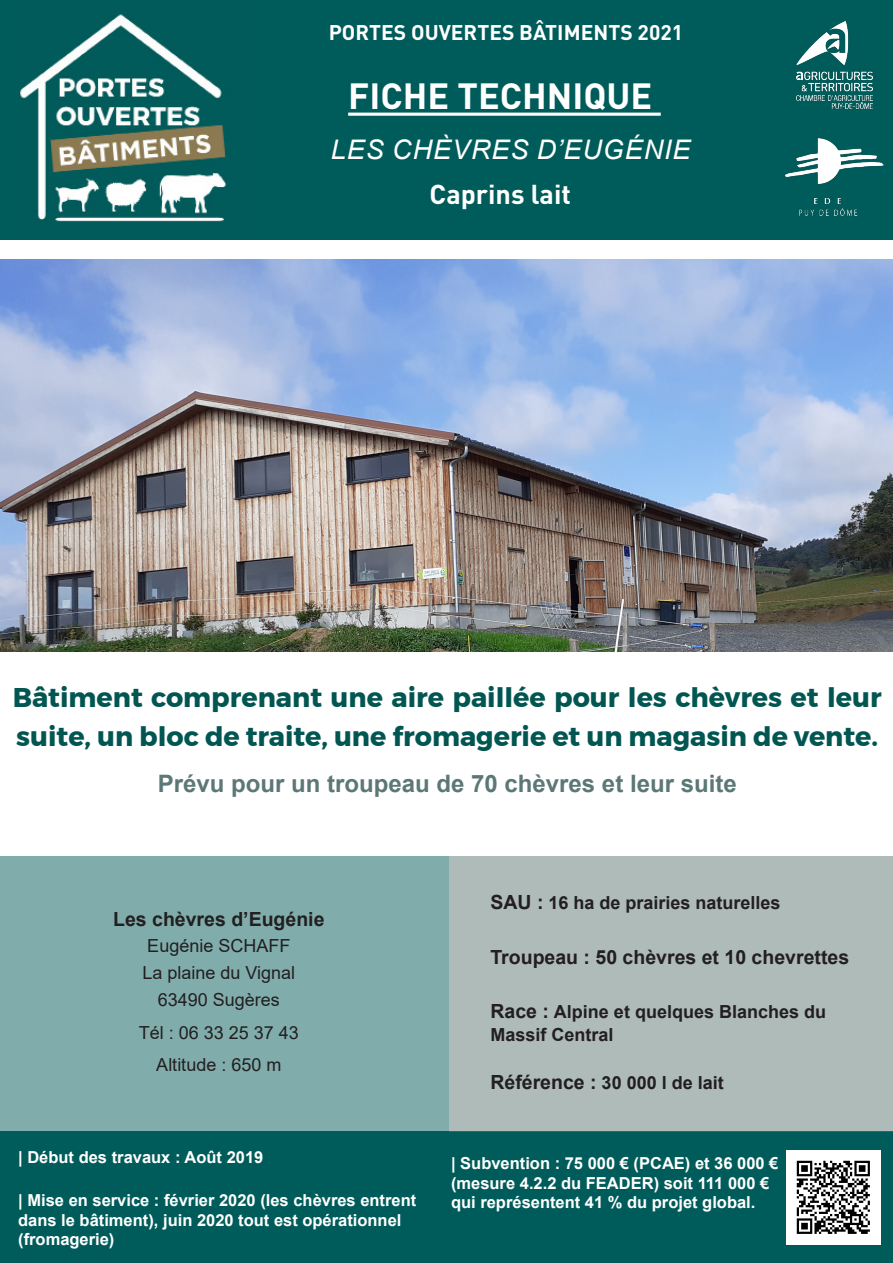
<style>
.page{position:relative;width:893px;height:1263px;background:#fff}
.page>*{position:absolute;margin:0;border:0;box-sizing:border-box;transform-origin:0 0}
.t1{font:700 36px "DIN";color:#fff}
.t2{font:700 27px/39px "Montserrat";color:#025652}
.t3{font:italic 27px "Arial";letter-spacing:.035em;color:#fff}
.t4{font:700 27px "DIN";color:#fff}
.t5{font:700 24px "Arial";color:#5c7876}
.t6{font:700 21px "DIN";color:#fff}
.t7{font:700 19.5px "Arial";color:#231f20}
.t8{font:700 18px/22.5px "Arial";color:#231f20}
.t9{font:18px "Arial";color:#231f20}
.t10{font:700 16.5px/19.5px "Arial";color:#fff}
.s1{font-size:19.5px}
</style>
<div class="page">
<div style="left:0;top:0;width:893px;height:239px;background:#005c5a"></div>
<hr style="left:348px;top:113px;width:313px;height:3px;background:#fff">
<img style="left:0;top:259px;width:893px;height:393px">
<img style="left:20px;top:14px;width:207px;height:208px">
<div style="left:0;top:1132px;width:893px;height:131px;background:#005c5a"></div>
<div style="left:0;top:856px;width:449px;height:276px;background:#80adac"></div>
<div style="left:449px;top:856px;width:443px;height:276px;background:#aebbb9"></div>
<img style="left:796px;top:21px;width:77px;height:87px">
<img style="left:785px;top:138px;width:98px;height:78px">
<img style="left:787px;top:1151px;width:93px;height:93px">
<p class="t6" style="left:329px;top:19px;width:356px">PORTES OUVERTES BÂTIMENTS 2021</p>
<p class="t1" style="left:348px;top:73px;width:306px">FICHE TECHNIQUE</p>
<p class="t3" style="left:331px;top:132px;width:361px">LES CHÈVRES D’EUGÉNIE</p>
<p class="t4" style="left:430px;top:176px;width:143px">Caprins lait</p>
<p class="t2" style="left:13px;top:677px;width:870px">Bâtiment comprenant une aire paillée pour les chèvres et leur suite, un bloc de traite, une fromagerie et un magasin de vente.</p>
<p class="t5" style="left:158px;top:767px;width:580px">Prévu pour un troupeau de 70 chèvres et leur suite</p>
<p class="t7" style="left:113px;top:905px;width:213px">Les chèvres d’Eugénie</p>
<p class="t9" style="left:147px;top:934px;width:145px">Eugénie SCHAFF</p>
<p class="t9" style="left:142px;top:960px;width:154px">La plaine du Vignal</p>
<p class="t9" style="left:158px;top:987px;width:124px">63490 Sugères</p>
<p class="t9" style="left:139px;top:1020px;width:162px">Tél : 06 33 25 37 43</p>
<p class="t9" style="left:156px;top:1053px;width:127px">Altitude : 650 m</p>
<p class="t10" style="left:18px;top:1147px;width:247px">| Début des travaux : Août 2019</p>
<p class="t10" style="left:18px;top:1191px;width:400px">| Mise en service : février 2020 (les chèvres entrent dans le bâtiment), juin 2020 tout est opérationnel (fromagerie)</p>
<p class="t8" style="left:490px;top:891px;width:292px"><span class="s1">SAU :</span> 16 ha de prairies naturelles</p>
<p class="t7" style="left:490px;top:943px;width:360px">Troupeau : 50 chèvres et 10 chevrettes</p>
<p class="t8" style="left:490px;top:1001px;width:337px"><span class="s1">Race :</span> Alpine et quelques Blanches du<br>Massif Central</p>
<p class="t8" style="left:490px;top:1071px;width:235px"><span class="s1">Référence :</span> 30 000 l de lait</p>
<p class="t10" style="left:451px;top:1154px;width:329px">| Subvention : 75 000 € (PCAE) et 36 000 € (mesure 4.2.2 du FEADER) soit 111 000 € qui représentent 41 % du projet global.</p>
</div>
